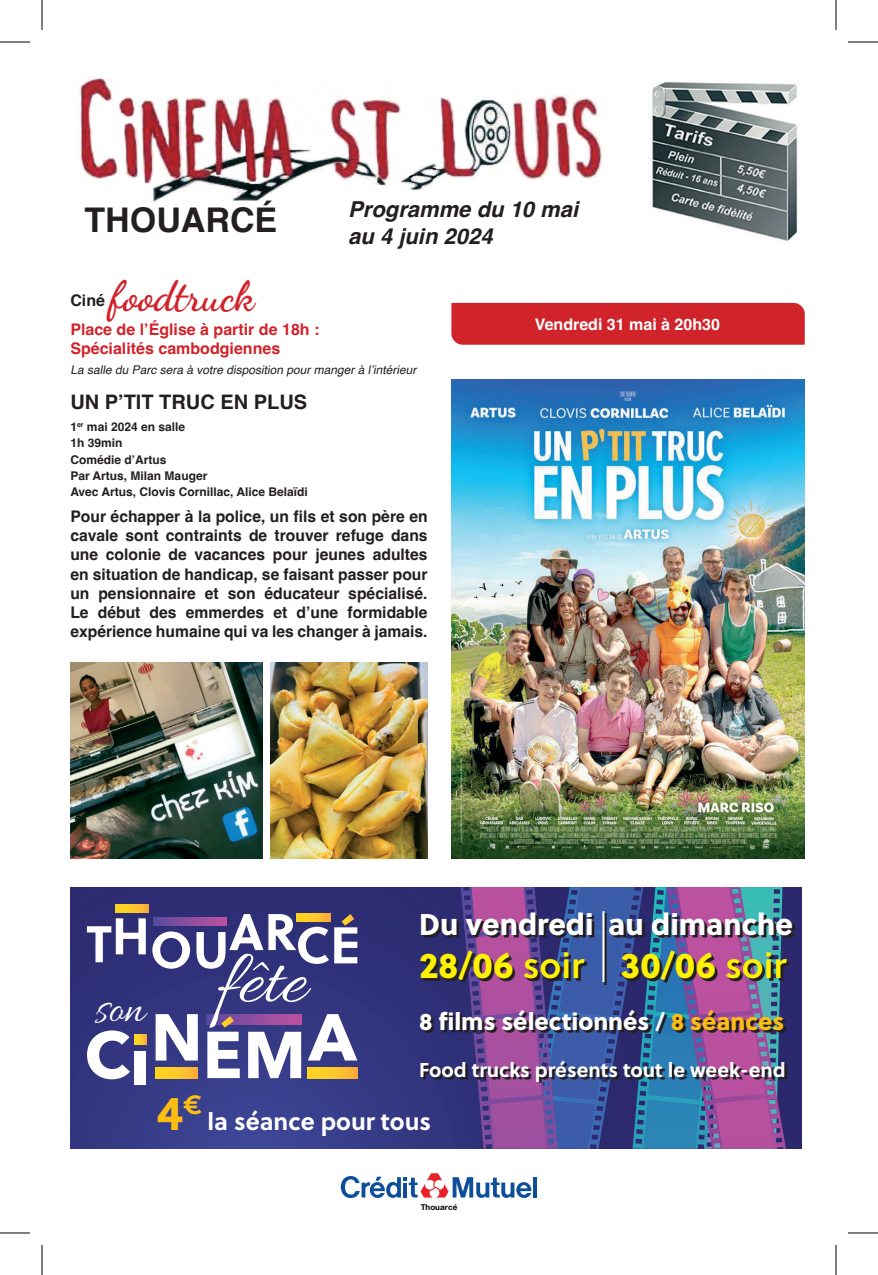
<style>
.page{position:relative;width:878px;height:1275px;background:#fff}
.page>*{position:absolute;margin:0;border:0;box-sizing:border-box;transform-origin:0 0}
.t1{font:78.6px "Allura";color:#fff}
.t2{font:700 48px "Soleil";color:#fdbe12}
.t3{font:47.6px "Allura";color:#fff}
.t4{font:700 42px "Dancing Script";color:#d1232a}
.t5{font:36px "Soleil Sb";color:#fff101}
.t6{font:700 34px "Helvetica";color:#231f20}
.t7{font:30px "Soleil Xb";color:#fff}
.t8{font:24px "Soleil Xb";color:#fff}
.t9{font:700 24px "Soleil";color:#fff}
.t10{font:italic 700 22px/26.4px "Helvetica";color:#231f20}
.t11{font:700 20px "Soleil";color:#fff}
.t12{font:700 20px "Helvetica";color:#231f20}
.t13{font:700 16px/19.2px "Helvetica";color:#231f20;text-align:justify}
.t14{font:700 16px/19.2px "Helvetica";color:#d1232a}
.t15{font:700 16px "Helvetica";color:#fff}
.t16{font:700 12px/16.2px "Helvetica";color:#231f20}
.t17{font:italic 12px "Helvetica";color:#231f20}
.t18{font:700 8px "Helvetica Neue LT Pro";letter-spacing:.005em;color:#000}
.s1{font-family:"Soleil Xb"}
.s2{font-family:"Soleil Sb"}
.s3{color:#fdbe12}
</style>
<div class="page">
<hr style="left:533px;top:1177px;width:4px;height:20px;background:#0e4f9c">
<svg style="left:341px;top:1173px;width:190px;height:25px"></svg>
<img style="left:652px;top:82px;width:146px;height:160px">
<img style="left:80px;top:76px;width:522px;height:127px">
<img style="left:451px;top:379px;width:354px;height:479px">
<div style="left:451px;top:303px;width:354px;height:42px;background:#d1232a"></div>
<img style="left:70px;top:662px;width:192px;height:196px">
<img style="left:270px;top:662px;width:158px;height:196px">
<div style="left:70px;top:887px;width:731px;height:261px;background:linear-gradient(to bottom,#2c2b70,#383e8b)"></div>
<svg style="left:461px;top:887px;width:340px;height:261px;background:#5d5497"></svg>
<div style="left:135px;top:1051px;width:11px;height:33px;background:#fff"></div>
<svg style="left:87px;top:1030px;width:59px;height:49px"></svg>
<svg style="left:156px;top:1014px;width:42px;height:46px"></svg>
<svg style="left:248px;top:1031px;width:53px;height:47px"></svg>
<svg style="left:308px;top:1014px;width:49px;height:46px"></svg>
<svg style="left:207px;top:1014px;width:94px;height:10px"></svg>
<svg style="left:155px;top:1067px;width:43px;height:11px"></svg>
<svg style="left:308px;top:1067px;width:50px;height:11px"></svg>
<svg style="left:87px;top:918px;width:59px;height:44px"></svg>
<svg style="left:152px;top:931px;width:38px;height:37px"></svg>
<svg style="left:196px;top:914px;width:161px;height:54px"></svg>
<svg style="left:115px;top:904px;width:33px;height:8px"></svg>
<svg style="left:153px;top:917px;width:74px;height:8px"></svg>
<svg style="left:297px;top:913px;width:33px;height:8px"></svg>
<svg style="left:207px;top:1016px;width:33px;height:62px"></svg>
<svg style="left:422px;top:915px;width:372px;height:167px;background:#514880"></svg>
<hr style="left:605px;top:913px;width:2px;height:71px;background:#231f20">
<hr style="left:602px;top:911px;width:2px;height:71px;background:#fff">
<hr style="left:0;top:42px;width:30px;height:1px;background:#000">
<hr style="left:848px;top:42px;width:30px;height:1px;background:#000">
<hr style="left:0;top:1232px;width:30px;height:1px;background:#000">
<hr style="left:848px;top:1232px;width:30px;height:1px;background:#000">
<hr style="left:42px;top:0;width:1px;height:30px;background:#000">
<hr style="left:42px;top:1245px;width:1px;height:30px;background:#000">
<hr style="left:835px;top:0;width:1px;height:30px;background:#000">
<hr style="left:835px;top:1245px;width:1px;height:30px;background:#000">
<h3 class="t6" style="left:85px;top:199px;width:194px">THOUARCÉ</h3>
<h3 class="t10" style="left:348px;top:199px;width:231px">Programme du 10 mai au 4 juin 2024</h3>
<h3 class="t4" style="left:109px;top:270px;width:146px">foodtruck</h3>
<p class="t14" style="left:70px;top:321px;width:251px">Place de l’Église à partir de 18h :<br>Spécialités cambodgiennes</p>
<p class="t17" style="left:70px;top:360px;width:351px">La salle du Parcsera à votre disposition pourmangerà l’intérieur</p>
<p class="t13" style="left:70px;top:292px;width:36px">Ciné</p>
<p class="t12" style="left:70px;top:389px;width:238px">UN P’TIT TRUC EN PLUS</p>
<p class="t16" style="left:70px;top:420px;width:239px">1<sup>er</sup> mai 2024 en salle<br>1h 39min<br>Comédie d’Artus<br>Par Artus, Milan Mauger<br>Avec Artus, Clovis Cornillac, Alice Belaïdi</p>
<p class="t13" style="left:70px;top:508px;width:359px">Pour échapper à la police, un fils et son père en cavale sont contraints de trouver refuge dans une colonie de vacances pour jeunes adultes en situation de handicap, se faisant passer pour un pensionnaire et son éducateur spécialisé.<br>Le début des emmerdes et d’une formidable expérience humaine qui va les changer à jamais.</p>
<p class="t15" style="left:535px;top:314px;width:186px">Vendredi 31 mai à 20h30</p>
<h3 class="t3" style="left:94px;top:982px;width:52px">son</h3>
<h1 class="t1" style="left:216px;top:937px;width:92px">fête</h1>
<h3 class="t7" style="left:419px;top:900px;width:375px">Du vendredi au dimanche</h3>
<h3 class="t5" style="left:419px;top:938px;width:369px"><span class="s1">28</span>/<span class="s1">06</span> soir <span class="s1">30</span>/<span class="s1">06</span> soir</h3>
<h3 class="t8" style="left:419px;top:1002px;width:366px">8 films sélectionnés <span class="s2">/</span> <span class="s3">8 séances</span></h3>
<p class="t11" style="left:419px;top:1054px;width:368px">Food trucks présents tout le week-end</p>
<h2 class="t2" style="left:157px;top:1075px;width:46px">4<sup>€</sup></h2>
<h3 class="t9" style="left:208px;top:1103px;width:225px">la séance pour tous</h3>
<p class="t18" style="left:421px;top:1201px;width:38px">Thouarcé</p>
</div>
